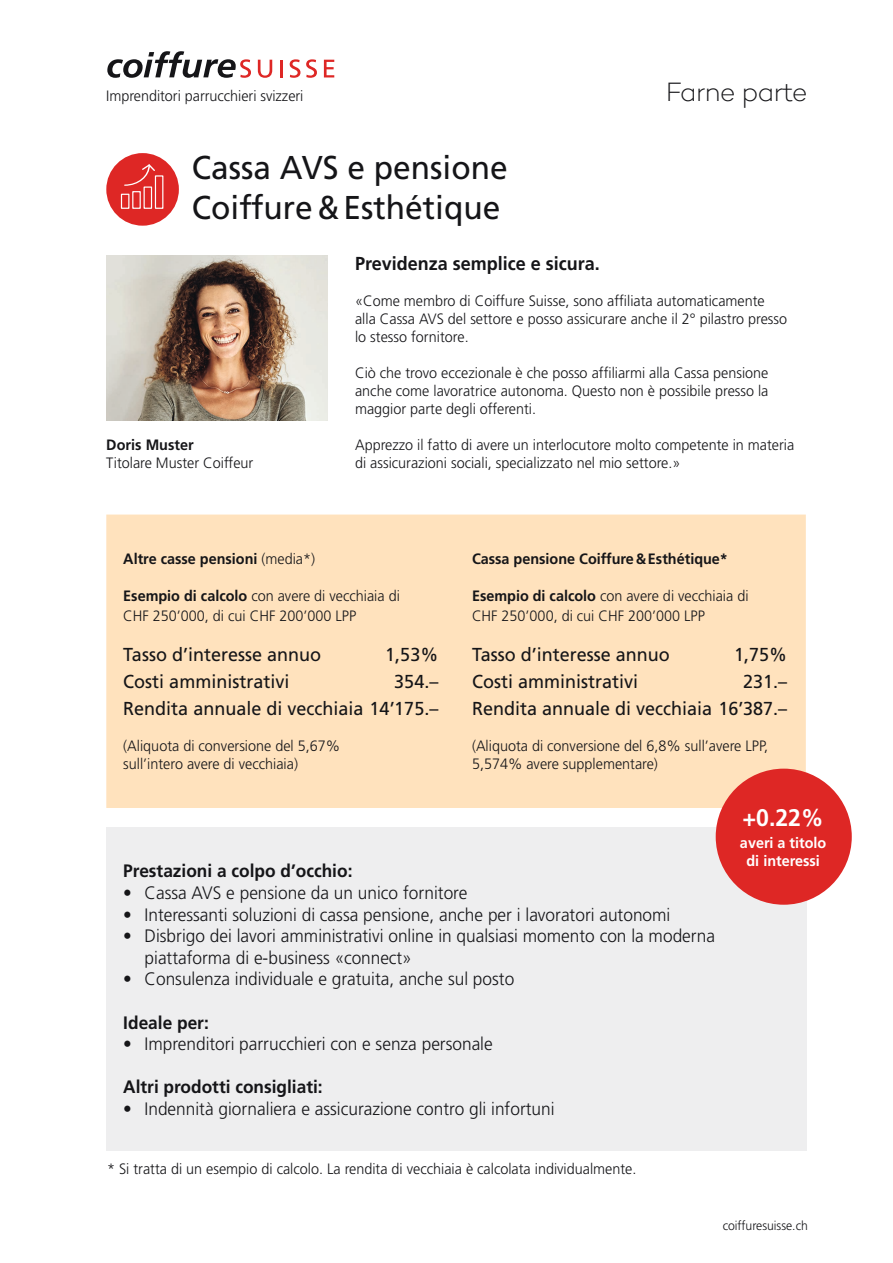
<style>
.page{position:relative;width:893px;height:1263px;background:#fff}
.page>*{position:absolute;margin:0;border:0;box-sizing:border-box;transform-origin:0 0}
.t1{font:33px/40.5px "Frutiger";color:#151518;scale:.96 1}
.t2{font:200 27px "Campton";letter-spacing:-.025em;color:#151518}
.t3{font:700 24px "Frutiger";color:#fff;scale:.96 1}
.t4{font:18.75px/27px "Frutiger";color:#151518;text-align:right;scale:.96 1}
.t5{font:700 18.75px "Frutiger";color:#151518;scale:.96 1}
.t6{font:300 18px/21.6px "Frutiger";color:#151518;scale:.96 1}
.t7{font:700 18px "Frutiger";color:#151518;scale:.96 1}
.t8{font:300 15px/18px "Frutiger";color:#151518;scale:.96 1}
.t9{font:700 15px "Frutiger";color:#151518;scale:.96 1}
.t10{font:700 15px/18px "Frutiger";color:#fff;text-align:center;scale:.96 1}
.t11{font:300 12.75px "Frutiger";color:#151518;scale:.96 1}
.s1{font-weight:300}
.s2{font-weight:700}
</style>
<div class="page">
<div style="left:106px;top:827px;width:701px;height:323px;background:#eeeeef"></div>
<div style="left:106px;top:514px;width:700px;height:294px;background:#ffe2bd;border:2px solid #ffe2bd"></div>
<div style="left:716px;top:769px;width:136px;height:136px;background:#de2725;border-radius:50%"></div>
<svg style="left:107px;top:51px;width:144px;height:27px"></svg>
<svg style="left:258px;top:60px;width:14px;height:18px"></svg>
<hr style="left:280px;top:60px;width:3px;height:17px;background:#de2725">
<svg style="left:290px;top:59px;width:10px;height:19px"></svg>
<svg style="left:306px;top:59px;width:11px;height:19px"></svg>
<svg style="left:324px;top:60px;width:10px;height:17px"></svg>
<div style="left:106px;top:153px;width:73px;height:73px;background:#de2725;border-radius:50%"></div>
<svg style="left:124px;top:164px;width:31px;height:22px"></svg>
<div style="left:155px;top:175px;width:8px;height:34px;border:1px solid #fff"></div>
<div style="left:144px;top:186px;width:8px;height:23px;border:1px solid #fff"></div>
<div style="left:132px;top:191px;width:9px;height:18px;border:1px solid #fff"></div>
<div style="left:121px;top:194px;width:8px;height:15px;border:1px solid #fff"></div>
<img style="left:106px;top:255px;width:221px;height:166px">
<p class="t8" style="left:106px;top:87px;width:207px">Imprenditori parrucchieri svizzeri</p>
<h2 class="t2" style="left:666px;top:76px;width:144px">Farne parte</h2>
<h1 class="t1" style="left:192px;top:147px;width:330px">Cassa AVS e pensione<br>Coiffure&amp;Esthétique</h1>
<p class="t5" style="left:355px;top:252px;width:256px">Previdenza semplice e sicura.</p>
<p class="t8" style="left:355px;top:292px;width:452px">«Come membro di Coiffure Suisse, sono affiliata automaticamente alla Cassa AVS del settore e posso assicurare anche il 2° pilastro presso lo stesso fornitore.</p>
<p class="t8" style="left:355px;top:364px;width:432px;text-align:justify">Ciò che trovo eccezionale è che posso affiliarmi alla Cassa pensione anche come lavoratrice autonoma. Questo non è possibile presso la maggior parte degli offerenti.</p>
<p class="t8" style="left:355px;top:436px;width:459px">Apprezzo il fatto di avere un interlocutore molto competente in materia di assicurazioni sociali, specializzato nel mio settore.»</p>
<p class="t9" style="left:106px;top:436px;width:93px">Doris Muster</p>
<p class="t8" style="left:106px;top:454px;width:155px">Titolare Muster Coiffeur</p>
<p class="t9" style="left:123px;top:550px;width:201px">Altre casse pensioni <span class="s1">(media*)</span></p>
<p class="t8" style="left:123px;top:586px;width:290px;line-height:19.5px"><span class="s2">Esempio di calcolo</span> con avere di vecchiaia di<br>CHF 250’000, di cui CHF 200’000 LPP</p>
<p class="t4" style="left:123px;top:641px;width:207px">Tasso d’interesse annuo</p>
<p class="t4" style="left:385px;top:641px;width:57px">1,53%</p>
<p class="t4" style="left:123px;top:668px;width:174px">Costi amministrativi</p>
<p class="t4" style="left:123px;top:668px;width:330px">354.–<br>Rendita annuale di vecchiaia 14’175.–</p>
<p class="t8" style="left:123px;top:737px;width:227px">(Aliquota di conversione del 5,67% sull’intero avere di vecchiaia)</p>
<p class="t9" style="left:472px;top:550px;width:268px">Cassa pensione Coiffure&amp;Esthétique*</p>
<p class="t8" style="left:472px;top:586px;width:290px;line-height:19.5px"><span class="s2">Esempio di calcolo</span> con avere di vecchiaia di<br>CHF 250’000, di cui CHF 200’000 LPP</p>
<p class="t4" style="left:472px;top:641px;width:207px">Tasso d’interesse annuo</p>
<p class="t4" style="left:734px;top:641px;width:57px">1,75%</p>
<p class="t4" style="left:472px;top:668px;width:174px">Costi amministrativi</p>
<p class="t4" style="left:472px;top:668px;width:330px">231.–<br>Rendita annuale di vecchiaia 16’387.–</p>
<p class="t8" style="left:472px;top:737px;width:310px">(Aliquota di conversione del 6,8% sull’avere LPP,<br>5,574% avere supplementare)</p>
<p class="t7" style="left:123px;top:860px;width:240px">Prestazioni a colpo d’occhio:</p>
<p class="t6" style="left:123px;top:882px;width:360px">• Cassa AVS e pensione da un unico fornitore</p>
<p class="t6" style="left:123px;top:903px;width:571px">• Interessanti soluzioni di cassa pensione, anche per i lavoratori autonomi</p>
<p class="t6" style="left:145px;top:925px;width:596px;text-indent:-21px">• Disbrigo dei lavori amministrativi online in qualsiasi momento con la moderna piattaforma di e-business «connect»</p>
<p class="t6" style="left:123px;top:968px;width:409px">• Consulenza individuale e gratuita, anche sul posto</p>
<p class="t7" style="left:123px;top:1012px;width:91px">Ideale per:</p>
<p class="t6" style="left:123px;top:1033px;width:386px">• Imprenditori parrucchieri con e senza personale</p>
<p class="t7" style="left:123px;top:1076px;width:209px">Altri prodotti consigliati:</p>
<p class="t6" style="left:123px;top:1098px;width:451px">• Indennità giornaliera e assicurazione contro gli infortuni</p>
<h3 class="t3" style="left:742px;top:803px;width:86px">+0.22%</h3>
<p class="t10" style="left:740px;top:834px;width:92px">averi a titolo di interessi</p>
<p class="t8" style="left:107px;top:1160px;width:553px">* Si tratta di un esempio di calcolo. La rendita di vecchiaia è calcolata individualmente.</p>
<p class="t11" style="left:723px;top:1219px;width:90px">coiffuresuisse.ch</p>
</div>
